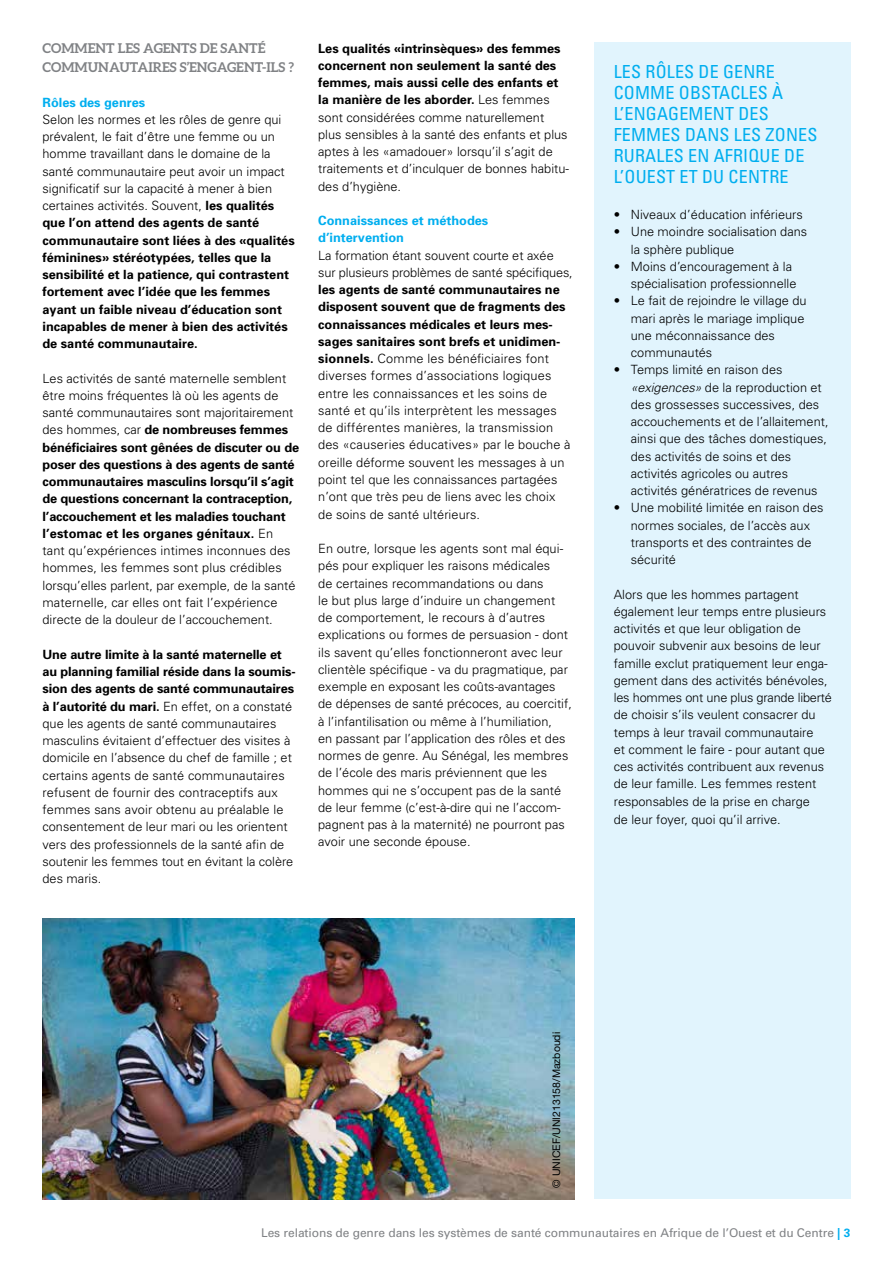
<style>
.page{position:relative;width:893px;height:1263px;background:#fff}
.page>*{position:absolute;margin:0;border:0;box-sizing:border-box;transform-origin:0 0}
.t1{font:condensed 18px/21px "Univers";letter-spacing:.01em;color:#00aeef}
.t2{font:700 13.5px/18.8px "Aleo";color:#808285}
.t3{font:300 12.75px/17.2px "Univers";color:#000}
.t4{font:700 12.75px/17.2px "Univers";color:#000}
.t5{font:700 12.75px/17.2px "Univers";color:#00aeef}
.t6{font:12px "Univers";letter-spacing:-.005em;color:#808285}
.t7{font:10.5px "Helvetica Neue";color:#000}
.s1{font-weight:300}
.s2{font-weight:700}
.s3{font-style:italic}
.s4{font-weight:700;color:#00aeef}
</style>
<div class="page">
<div style="left:594px;top:43px;width:256px;height:1156px;background:#e1f4fd"></div>
<img style="left:43px;top:918px;width:532px;height:281px">
<p class="t2" style="left:43px;top:39px;width:253px">COMMENT LES AGENTS DE SANTÉ<br>COMMUNAUTAIRES S’ENGAGENT-ILS ?</p>
<p class="t5" style="left:43px;top:93px;width:104px">Rôles des genres</p>
<p class="t4" style="left:43px;top:111px;width:254px"><span class="s1">Selon les normes et les rôles de genre qui prévalent, le fait d’être une femme ou un homme travaillant dans le domaine de la santé communautaire peut avoir un impact significatif sur la capacité à mener à bien certaines activités. Souvent,</span> les qualités que l’on attend des agents de santé communautaire sont liées à des «qualités féminines» stéréotypées, telles que la sensibilité et la patience, qui contrastent fortement avec l’idée que les femmes ayant un faible niveau d’éducation sont incapables de mener à bien des activités de santé communautaire.</p>
<p class="t3" style="left:43px;top:370px;width:258px">Les activités de santé maternelle semblent être moins fréquentes là où les agents de santé communautaires sont majoritairement des hommes, car <span class="s2">de nombreuses femmes bénéficiaires sont gênées de discuter ou de poser des questions à des agents de santé communautaires masculins lorsqu’il s’agit de questions concernant la contraception, l’accouchement et les maladies touchant l’estomac et les organes génitaux.</span> En<br>tant qu’expériences intimes inconnues des hommes, les femmes sont plus crédibles lorsqu’elles parlent, par exemple, de la santé maternelle, car elles ont fait l’expérience directe de la douleur de l’accouchement.</p>
<p class="t3" style="left:43px;top:646px;width:255px"><span class="s2">Une autre limite à la santé maternelle et au planning familial réside dans la soumis&shy;sion des agents de santé communautaires à l’autorité du mari.</span> En effet, on a constaté que les agents de santé communautaires masculins évitaient d’effectuer des visites à domicile en l’absence du chef de famille ; et certains agents de santé communautaires refusent de fournir des contraceptifs aux femmes sans avoir obtenu au préalable le consentement de leur mari ou les orientent vers des professionnels de la santé afin de soutenir les femmes tout en évitant la colère des maris.</p>
<p class="t3" style="left:318px;top:40px;width:252px"><span class="s2">Les qualités «intrinsèques» des femmes concernent non seulement la santé des femmes, mais aussi celle des enfants et la manière de les aborder.</span> Les femmes sont considérées comme naturellement plus sensibles à la santé des enfants et plus aptes à les «amadouer» lorsqu’il s’agit de traitements et d’inculquer de bonnes habitu&shy;des d’hygiène.</p>
<p class="t5" style="left:318px;top:212px;width:172px">Connaissances et méthodes d’intervention</p>
<p class="t3" style="left:318px;top:247px;width:256px">La formation étant souvent courte et axée sur plusieurs problèmes de santé spécifiques,</p>
<p class="t3" style="left:318px;top:281px;width:254px"><span class="s2">les agents de santé communautaires ne disposent souvent que de fragments des connaissances médicales et leurs mes&shy;sages sanitaires sont brefs et unidimen&shy;sionnels.</span> Comme les bénéficiaires font diverses formes d’associations logiques entre les connaissances et les soins de santé et qu’ils interprètent les messages de différentes manières, la transmission des «causeries éducatives» par le bouche à oreille déforme souvent les messages à un point tel que les connaissances partagées n’ont que très peu de liens avec les choix de soins de santé ultérieurs.</p>
<p class="t3" style="left:318px;top:540px;width:255px">En outre, lorsque les agents sont mal équi&shy;pés pour expliquer les raisons médicales<br>de certaines recommandations ou dans<br>le but plus large d’induire un changement de comportement, le recours à d’autres explications ou formes de persuasion - dont ils savent qu’elles fonctionneront avec leur clientèle spécifique - va du pragmatique, par exemple en exposant les coûts-avantages de dépenses de santé précoces, au coercitif, à l’infantilisation ou même à l’humiliation,<br>en passant par l’application des rôles et des normes de genre. Au Sénégal, les membres de l’école des maris préviennent que les hommes qui ne s’occupent pas de la santé de leur femme (c’est-à-dire qui ne l’accom&shy;pagnent pas à la maternité) ne pourront pas avoir une seconde épouse.</p>
<h1 class="t1" style="left:614px;top:61px;width:205px">LES RÔLES DE GENRE<br>COMM E OBSTACLES À<br>L’ENGAGEM ENT DES<br>FEMM ES DANS LES ZONES<br>RURALES EN AFRIQUE DE<br>L’O UEST ET DU CENTRE</h1>
<p class="t3" style="left:614px;top:206px;width:191px">• Niveaux d’éducation inférieurs</p>
<p class="t3" style="left:631px;top:223px;width:178px;text-indent:-17px">• Une moindre socialisation dans la sphère publique</p>
<p class="t3" style="left:631px;top:258px;width:167px;text-indent:-17px">• Moins d’encouragement à la spécialisation professionnelle</p>
<p class="t3" style="left:631px;top:292px;width:177px;text-indent:-17px">• Le fait de rejoindre le village du mari après le mariage implique une méconnaissance des communautés</p>
<p class="t3" style="left:631px;top:361px;width:199px;text-indent:-17px">• Temps limité en raison des <span class="s3">«exigences»</span> de la reproduction et des grossesses successives, des accouchements et de l’allaitement, ainsi que des tâches domestiques, des activités de soins et des activités agricoles ou autres activités génératrices de revenus</p>
<p class="t3" style="left:631px;top:499px;width:194px;text-indent:-17px">• Une mobilité limitée en raison des normes sociales, de l’accès aux transports et des contraintes de sécurité</p>
<p class="t3" style="left:614px;top:585px;width:220px">Alors que les hommes partagent également leur temps entre plusieurs activités et que leur obligation de pouvoir subvenir aux besoins de leur famille exclut pratiquement leur enga&shy;gement dans des activités bénévoles, les hommes ont une plus grande liberté de choisir s’ils veulent consacrer du temps à leur travail communautaire<br>et comment le faire - pour autant que ces activités contribuent aux revenus de leur famille. Les femmes restent responsables de la prise en charge</p>
<p class="t3" style="left:614px;top:811px;width:168px">de leur foyer, quoi qu’il arrive.</p>
<p class="t7" style="left:550px;top:1187px;width:157px;rotate:-90deg">© UNICEF/UNI213158/Mazboudi</p>
<p class="t6" style="left:261px;top:1226px;width:591px">Les relations de genre dans les systèmes de santé communautaires en Afrique de l’Ouest et du Centre <span class="s4">| 3</span></p>
</div>
